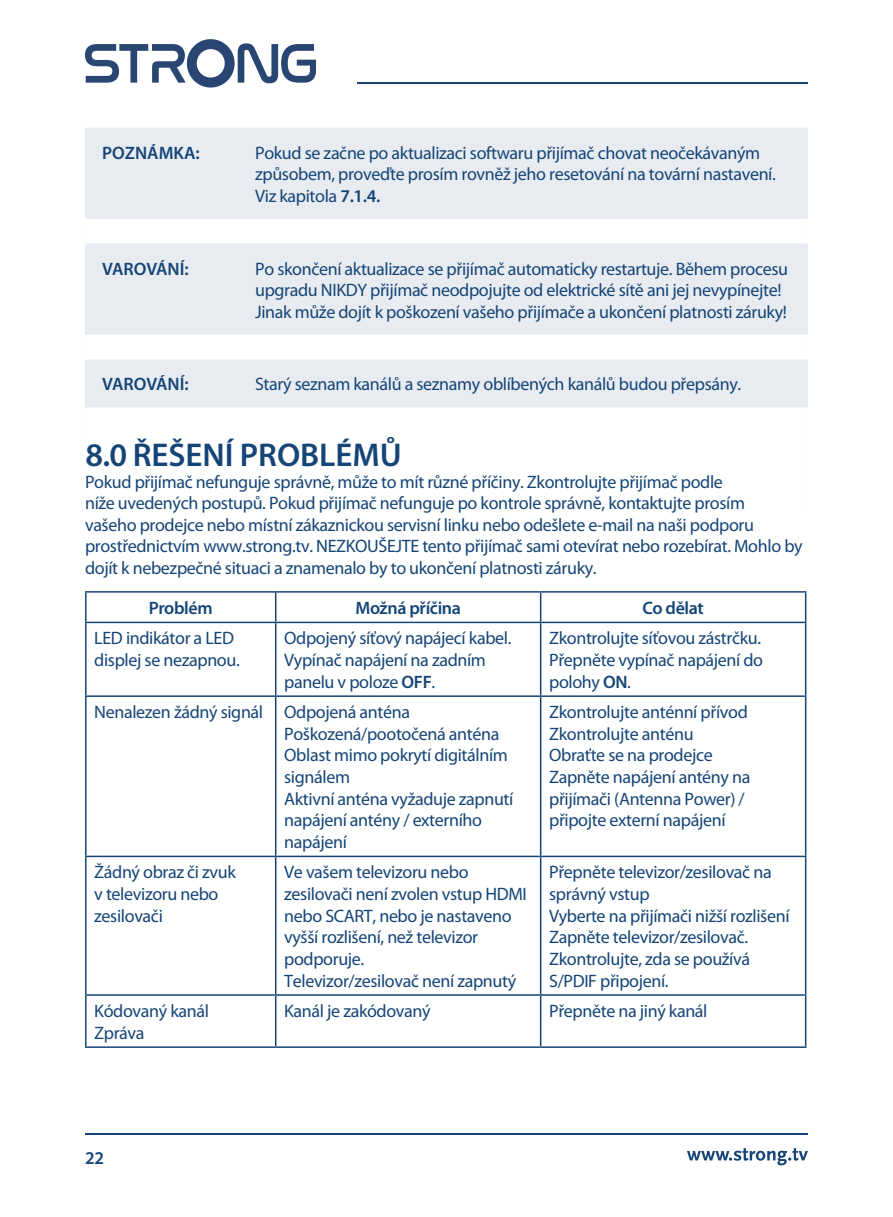
<style>
.page{position:relative;width:893px;height:1217px;background:#fff}
.page>*{position:absolute;margin:0;border:0;box-sizing:border-box;transform-origin:0 0}
.t1{font:600 33px "Myriad Pro";color:#154577}
.t2{font:18px/21.6px "Myriad Pro";letter-spacing:-.02em;color:#154577}
.t3{font:600 18px "Myriad Pro";letter-spacing:-.02em;color:#154577}
.t4{font:600 18px "Myriad Pro";color:#154577}
.s1{font-weight:600}
</style>
<div class="page">
<div style="left:85px;top:128px;width:723px;height:150px;background:#e8ecf1"></div>
<div style="left:85px;top:219px;width:723px;height:105px;background:#fff"></div>
<div style="left:85px;top:243px;width:723px;height:150px;background:#e8ecf1"></div>
<div style="left:85px;top:335px;width:723px;height:105px;background:#fff"></div>
<div style="left:85px;top:359px;width:723px;height:150px;background:#e8ecf1"></div>
<div style="left:85px;top:407px;width:723px;height:105px;background:#fff"></div>
<hr style="left:85px;top:591px;width:191px;height:1px;background:#154577">
<hr style="left:85px;top:592px;width:2px;height:29px;background:#154577">
<hr style="left:276px;top:591px;width:265px;height:1px;background:#154577">
<svg style="left:275px;top:592px;width:1px;height:29px"></svg>
<hr style="left:541px;top:591px;width:265px;height:1px;background:#154577">
<svg style="left:540px;top:592px;width:1px;height:29px"></svg>
<svg style="left:805px;top:592px;width:1px;height:29px"></svg>
<hr style="left:85px;top:621px;width:191px;height:2px;background:#154577">
<hr style="left:85px;top:623px;width:2px;height:72px;background:#154577">
<hr style="left:276px;top:621px;width:265px;height:2px;background:#154577">
<hr style="left:275px;top:623px;width:1px;height:72px;background:#154577">
<hr style="left:541px;top:621px;width:265px;height:2px;background:#154577">
<hr style="left:540px;top:623px;width:1px;height:72px;background:#154577">
<hr style="left:805px;top:623px;width:1px;height:72px;background:#154577">
<hr style="left:85px;top:695px;width:191px;height:1px;background:#154577">
<hr style="left:85px;top:696px;width:2px;height:159px;background:#154577">
<hr style="left:276px;top:695px;width:265px;height:1px;background:#154577">
<hr style="left:275px;top:696px;width:1px;height:159px;background:#154577">
<hr style="left:541px;top:695px;width:265px;height:1px;background:#154577">
<hr style="left:540px;top:696px;width:1px;height:159px;background:#154577">
<hr style="left:805px;top:696px;width:1px;height:159px;background:#154577">
<hr style="left:85px;top:855px;width:191px;height:2px;background:#154577">
<hr style="left:85px;top:857px;width:2px;height:137px;background:#154577">
<hr style="left:276px;top:855px;width:265px;height:2px;background:#154577">
<hr style="left:275px;top:857px;width:1px;height:137px;background:#154577">
<hr style="left:541px;top:855px;width:265px;height:2px;background:#154577">
<hr style="left:540px;top:857px;width:1px;height:137px;background:#154577">
<hr style="left:805px;top:857px;width:1px;height:137px;background:#154577">
<hr style="left:85px;top:994px;width:191px;height:1px;background:#154577">
<hr style="left:85px;top:995px;width:2px;height:51px;background:#154577">
<hr style="left:276px;top:994px;width:265px;height:1px;background:#154577">
<hr style="left:275px;top:995px;width:1px;height:51px;background:#154577">
<hr style="left:541px;top:994px;width:265px;height:1px;background:#154577">
<hr style="left:540px;top:995px;width:1px;height:51px;background:#154577">
<hr style="left:805px;top:995px;width:1px;height:51px;background:#154577">
<hr style="left:85px;top:1046px;width:191px;height:1px;background:#154577">
<hr style="left:276px;top:1046px;width:265px;height:1px;background:#154577">
<hr style="left:541px;top:1046px;width:265px;height:1px;background:#154577">
<hr style="left:358px;top:83px;width:450px;height:1px;background:#154577">
<svg style="left:85px;top:39px;width:231px;height:48px"></svg>
<hr style="left:86px;top:1132px;width:722px;height:1px;background:#154577">
<svg style="left:687px;top:1148px;width:121px;height:16px"></svg>
<p class="t4" style="left:102px;top:141px;width:99px">POZNÁMKA:</p>
<p class="t2" style="left:255px;top:142px;width:522px">Pokud se začne po aktualizaci softwaru přijímač chovat neočekávaným způsobem, proveďte prosím rovněž jeho resetování na tovární nastavení.<br>Viz kapitola <span class="s1">7.1.4.</span></p>
<p class="t4" style="left:102px;top:257px;width:88px">VAROVÁNÍ:</p>
<p class="t2" style="left:255px;top:258px;width:534px">Po skončení aktualizace se přijímač automaticky restartuje. Během procesu upgradu NIKDY přijímač neodpojujte od elektrické sítě ani jej nevypínejte!<br>Jinak může dojít k poškození vašeho přijímače a ukončení platnosti záruky!</p>
<p class="t4" style="left:102px;top:373px;width:88px">VAROVÁNÍ:</p>
<p class="t2" style="left:255px;top:374px;width:488px">Starý seznam kanálů a seznamy oblíbených kanálů budou přepsány.</p>
<h1 class="t1" style="left:85px;top:434px;width:318px">8.0 ŘEŠENÍ PROBLÉMŮ</h1>
<p class="t2" style="left:85px;top:471px;width:719px">Pokud přijímač nefunguje správně, může to mít různé příčiny. Zkontrolujte přijímač podle<br>níže uvedených postupů. Pokud přijímač nefunguje po kontrole správně, kontaktujte prosím<br>vašeho prodejce nebo místní zákaznickou servisní linku nebo odešlete e-mail na naši podporu prostřednictvím www.strong.tv. NEZKOUŠEJTE tento přijímač sami otevírat nebo rozebírat. Mohlo by dojít k nebezpečné situaci a znamenalo by to ukončení platnosti záruky.</p>
<p class="t3" style="left:149px;top:596px;width:65px">Problém</p>
<p class="t3" style="left:355px;top:596px;width:107px">Možná příčina</p>
<p class="t3" style="left:642px;top:596px;width:63px">Co dělat</p>
<p class="t2" style="left:94px;top:627px;width:147px">LED indikátor a LED displej se nezapnou.</p>
<p class="t2" style="left:284px;top:627px;width:229px">Odpojený síťový napájecí kabel.<br>Vypínač napájení na zadním panelu v poloze <span class="s1">OFF</span>.</p>
<p class="t2" style="left:549px;top:627px;width:215px;text-align:justify">Zkontrolujte síťovou zástrčku.<br>Přepněte vypínač napájení do polohy <span class="s1">ON</span>.</p>
<p class="t2" style="left:284px;top:701px;width:231px;text-indent:-190px">Nenalezen žádný signál Odpojená anténa<br>Poškozená/pootočená anténa<br>Oblast mimo pokrytí digitálním signálem<br>Aktivní anténa vyžaduje zapnutí napájení antény / externího napájení</p>
<p class="t2" style="left:549px;top:701px;width:203px">Zkontrolujte anténní přívod<br>Zkontrolujte anténu<br>Obraťte se na prodejce<br>Zapněte napájení antény na přijímači (Antenna Power) / připojte externí napájení</p>
<p class="t2" style="left:94px;top:861px;width:143px">Žádný obraz či zvuk v televizoru nebo zesilovači</p>
<p class="t2" style="left:284px;top:861px;width:244px">Ve vašem televizoru nebo zesilovači není zvolen vstup HDMI nebo SCART, nebo je nastaveno vyšší rozlišení, než televizor podporuje.<br>Televizor/zesilovač není zapnutý</p>
<p class="t2" style="left:549px;top:861px;width:242px">Přepněte televizor/zesilovač na správný vstup<br>Vyberte na přijímači nižší rozlišení<br>Zapněte televizor/zesilovač.<br>Zkontrolujte, zda se používá<br>S/PDIF připojení.</p>
<p class="t2" style="left:94px;top:1000px;width:116px">Kódovaný kanál<br>Zpráva</p>
<p class="t2" style="left:284px;top:1000px;width:148px">Kanál je zakódovaný</p>
<p class="t2" style="left:549px;top:1000px;width:160px">Přepněte na jiný kanál</p>
<p class="t3" style="left:85px;top:1146px;width:20px">22</p>
</div>
